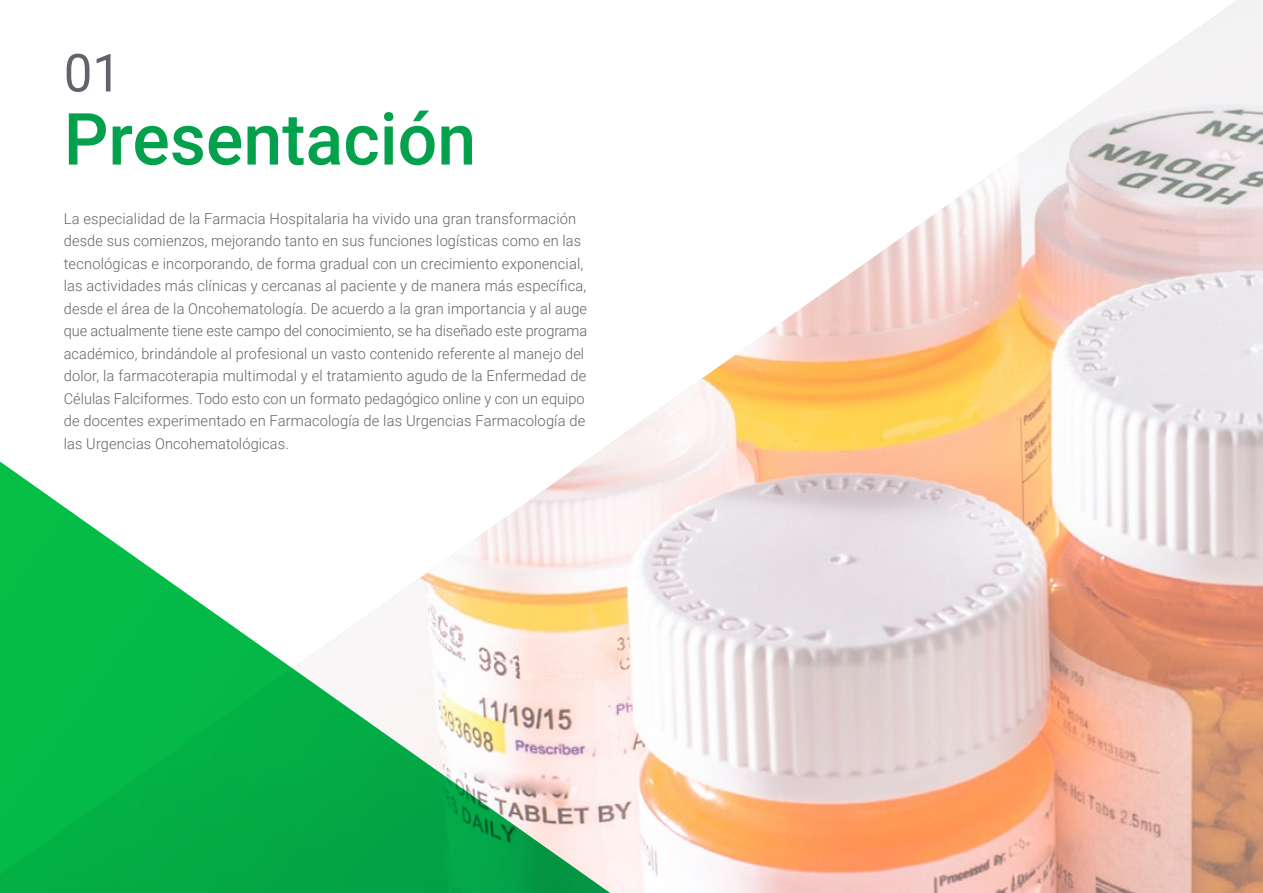
<style>
.page{position:relative;width:1263px;height:893px;background:#fff}
.page>*{position:absolute;margin:0;border:0;box-sizing:border-box;transform-origin:0 0}
.t1{font:500 72px "Roboto";color:#04a14d}
.t2{font:52.5px "Roboto";color:#61646a}
.t3{font:300 15px/22.5px "Roboto";letter-spacing:.01em;color:#61646a}
</style>
<div class="page">
<img style="left:607px;top:0;width:656px;height:893px">
<svg style="left:0;top:446px;width:640px;height:447px"></svg>
<h2 class="t2" style="left:64px;top:36px;width:59px">01</h2>
<h1 class="t1" style="left:64px;top:89px;width:414px">Presentación</h1>
<p class="t3" style="left:64px;top:207px;width:525px">La especialidad de la Farmacia Hospitalaria ha vivido una gran transformación desde sus comienzos, mejorando tanto en sus funciones logísticas como en las tecnológicas e incorporando, de forma gradual con un crecimiento exponencial, las actividades más clínicas y cercanas al paciente y de manera más específica, desde el área de la Oncohematología. De acuerdo a la gran importancia y al auge que actualmente tiene este campo del conocimiento, se ha diseñado este programa académico, brindándole al profesional un vasto contenido referente al manejo del dolor, la farmacoterapia multimodal y el tratamiento agudo de la Enfermedad de Células Falciformes. Todo esto con un formato pedagógico online y con un equipo de docentes experimentado en Farmacología de las Urgencias Farmacología de las Urgencias Oncohematológicas.</p>
</div>
